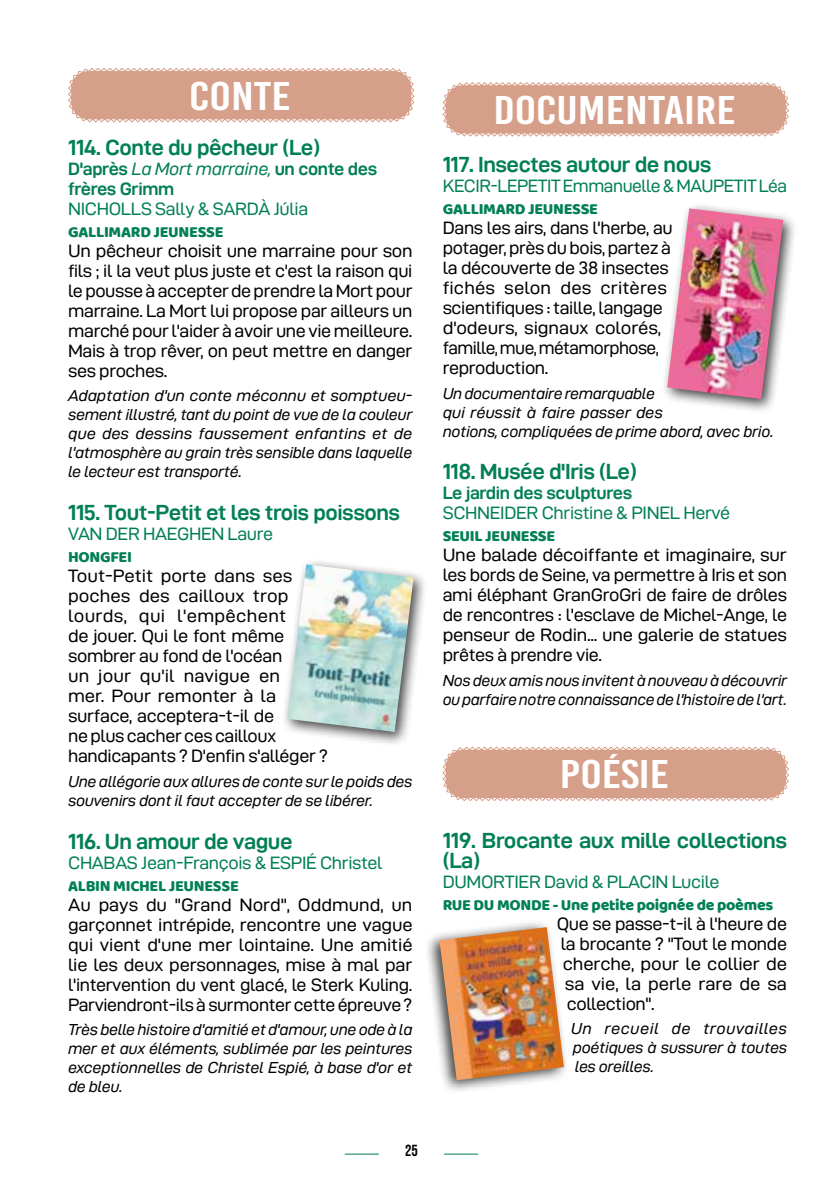
<style>
.page{position:relative;width:840px;height:1191px;background:#fff}
.page>*{position:absolute;margin:0;border:0;box-sizing:border-box;transform-origin:0 0}
.t1{font:40px "Bebas Kai";color:#fff;scale:1.24 1}
.t2{font:22px/20px "D DIN Exp Bold";letter-spacing:-.02em;color:#027f55}
.t3{font:18px/20px "D DIN Exp";letter-spacing:-.02em;color:#000;text-align:justify}
.t4{font:18px "D DIN Exp";letter-spacing:-.02em;color:#027f55}
.t5{font:18px/20px "D DIN Exp Bold";letter-spacing:-.02em;color:#027f55}
.t6{font:16px/19px "D DIN Exp Italic";letter-spacing:-.02em;color:#000;text-align:justify}
.t7{font:16px "Baloo";letter-spacing:-.02em;color:#027f55}
.t8{font:16px "Bebas Neue";color:#000}
.s1{font-family:"D DIN Exp Italic"}
</style>
<div class="page">
<hr style="left:344px;top:1153px;width:34px;height:1px;background:#027f55">
<hr style="left:444px;top:1153px;width:34px;height:1px;background:#027f55">
<svg style="left:68px;top:68px;width:346px;height:55px;background:#daa895"></svg>
<svg style="left:442px;top:82px;width:346px;height:55px;background:#daa895"></svg>
<div style="left:660px;top:202px;width:137px;height:212px;background:#000;opacity:.75"></div>
<img style="left:666px;top:208px;width:116px;height:191px">
<svg style="left:442px;top:746px;width:346px;height:55px;background:#daa896"></svg>
<div style="left:423px;top:919px;width:146px;height:175px;background:#000;opacity:.75"></div>
<img style="left:439px;top:927px;width:124px;height:153px">
<div style="left:280px;top:557px;width:148px;height:190px;background:#000;opacity:.75"></div>
<img style="left:287px;top:564px;width:126px;height:168px">
<h1 class="t1" style="left:189px;top:74px;width:83px">CONTE</h1>
<p class="t2" style="left:68px;top:136px;width:253px">114. Conte du pêcheur (Le)</p>
<p class="t5" style="left:68px;top:158px;width:310px">D'après <span class="s1">La Mort marraine,</span> un conte des frères Grimm</p>
<p class="t4" style="left:68px;top:198px;width:241px">NICHOLLS Sally &amp; SARDÀ Júlia</p>
<p class="t7" style="left:68px;top:222px;width:157px">GALLIMARD JEUNESSE</p>
<p class="t3" style="left:68px;top:240px;width:346px">Un pêcheur choisit une marraine pour son fils ; il la veut plus juste et c'est la raison qui le pousse à accepter de prendre la Mort pour marraine. La Mort lui propose par ailleurs un marché pour l'aider à avoir une vie meilleure.<br>Mais à trop rêver, on peut mettre en danger ses proches.</p>
<p class="t6" style="left:68px;top:386px;width:345px">Adaptation d'un conte méconnu et somptueu&shy;sement illustré, tant du point de vue de la couleur que des dessins faussement enfantins et de l'atmosphère au grain très sensible dans laquelle le lecteur est transporté.</p>
<p class="t2" style="left:68px;top:502px;width:333px">115. Tout-Petit et les trois poissons</p>
<p class="t4" style="left:68px;top:524px;width:206px">VAN DER HAEGHEN Laure</p>
<p class="t7" style="left:68px;top:547px;width:65px">HONGFEI</p>
<p class="t3" style="left:68px;top:565px;width:261px;text-align:left">Tout-Petit porte dans ses poches des cailloux trop lourds, qui l'empêchent<br>de jouer. Qui le font même sombrer au fond de l'océan<br>un jour qu'il navigue en<br>mer. Pour remonter à la surface, acceptera-t-il de<br>ne plus cacher ces cailloux handicapants ? D'enfin s'alléger ?</p>
<p class="t6" style="left:68px;top:771px;width:346px">Une allégorie aux allures de conte sur le poids des souvenirs dont il faut accepter de se libérer.</p>
<p class="t2" style="left:68px;top:830px;width:226px">116. Un amour de vague</p>
<p class="t4" style="left:68px;top:852px;width:316px">CHABAS Jean-François &amp; ESPIÉ Christel</p>
<p class="t7" style="left:68px;top:875px;width:172px">ALBIN MICHEL JEUNESSE</p>
<p class="t3" style="left:68px;top:894px;width:346px">Au pays du "Grand Nord", Oddmund, un garçonnet intrépide, rencontre une vague qui vient d'une mer lointaine. Une amitié lie les deux personnages, mise à mal par l'intervention du vent glacé, le Sterk Kuling.<br>Parviendront-ils à surmonter cette épreuve ?</p>
<p class="t6" style="left:68px;top:1020px;width:346px">Très belle histoire d'amitié et d'amour, une ode à la mer et aux éléments, sublimée par les peintures exceptionnelles de Christel Espié, à base d'or et de bleu.</p>
<p class="t8" style="left:405px;top:1141px;width:14px">25</p>
<h1 class="t1" style="left:493px;top:89px;width:197px">DOCUMENTAIRE</h1>
<p class="t2" style="left:442px;top:154px;width:270px">117. Insectes autour de nous</p>
<p class="t4" style="left:442px;top:176px;width:345px">KECIR-LEPETIT Emmanuelle &amp; MAUPETIT Léa</p>
<p class="t7" style="left:442px;top:199px;width:157px">GALLIMARD JEUNESSE</p>
<p class="t3" style="left:442px;top:217px;width:232px;text-align:left">Dans les airs, dans l'herbe, au potager, près du bois, partez à la découverte de 38 insectes fichés selon des critères scientifiques : taille, langage d'odeurs, signaux colorés, famille, mue, métamorphose, reproduction.</p>
<p class="t6" style="left:442px;top:383px;width:332px;text-align:left">Un documentaire remarquable<br>qui réussit à faire passer des<br>notions, compliquées de prime abord, avec brio.</p>
<p class="t2" style="left:442px;top:461px;width:195px">118. Musée d'Iris (Le)</p>
<p class="t5" style="left:442px;top:482px;width:191px">Le jardin des sculptures</p>
<p class="t4" style="left:442px;top:503px;width:289px">SCHNEIDER Christine &amp; PINEL Hervé</p>
<p class="t7" style="left:442px;top:526px;width:114px">SEUIL JEUNESSE</p>
<p class="t3" style="left:442px;top:545px;width:346px">Une balade décoiffante et imaginaire, sur les bords de Seine, va permettre à Iris et son ami éléphant GranGroGri de faire de drôles de rencontres : l'esclave de Michel-Ange, le penseur de Rodin... une galerie de statues prêtes à prendre vie.</p>
<p class="t6" style="left:442px;top:670px;width:346px">Nos deux amis nous invitent à nouveau à découvrir ou parfaire notre connaissance de l'histoire de l'art.</p>
<h1 class="t1" style="left:559px;top:753px;width:89px">POÉSIE</h1>
<p class="t2" style="left:442px;top:829px;width:345px">119. Brocante aux mille collections (La)</p>
<p class="t4" style="left:442px;top:871px;width:278px">DUMORTIER David &amp; PLACIN Lucile</p>
<p class="t7" style="left:442px;top:894px;width:332px">RUE DU MONDE - Une petite poignée de poèmes</p>
<p class="t3" style="left:556px;top:913px;width:232px">Que se passe-t-il à l'heure de</p>
<p class="t3" style="left:560px;top:933px;width:227px">la brocante ? "Tout le monde</p>
<p class="t3" style="left:562px;top:953px;width:225px">cherche, pour le collier de</p>
<p class="t3" style="left:564px;top:973px;width:224px">sa vie, la perle rare de sa</p>
<p class="t3" style="left:566px;top:993px;width:89px">collection".</p>
<p class="t6" style="left:570px;top:1019px;width:218px">Un recueil de trouvailles poétiques à sussurer à toutes les oreilles.</p>
</div>
